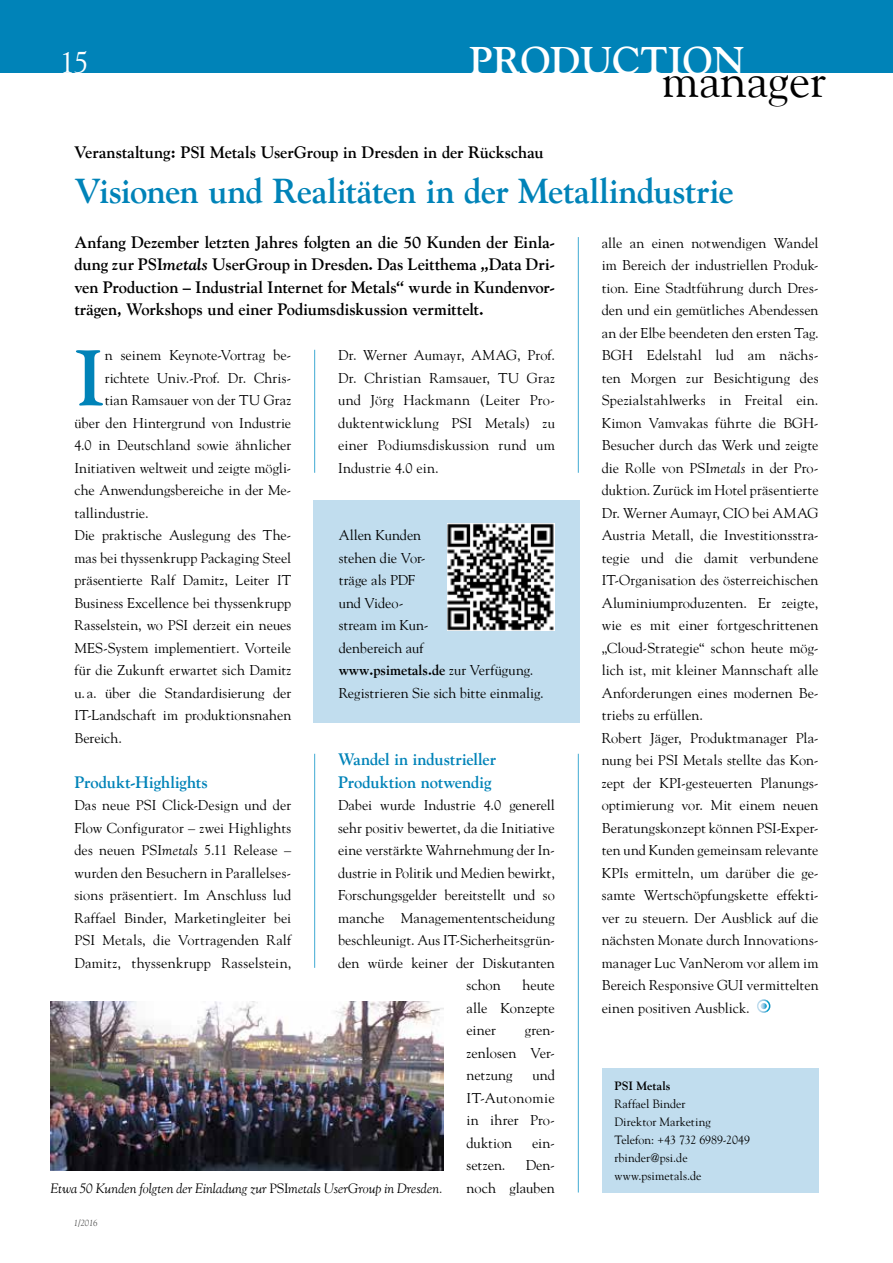
<style>
.page{position:relative;width:893px;height:1263px;background:#fff}
.page>*{position:absolute;margin:0;border:0;box-sizing:border-box;transform-origin:0 0}
.t1{font:700 77.85px "Goudy";color:#0083b8}
.t2{font:47.7px "Goudy";color:#000}
.t3{font:700 38.4px "Goudy";color:#fff}
.t4{font:700 34.5px "Goudy";letter-spacing:-.015em;color:#0083b8}
.t5{font:30px "Goudy";color:#fff}
.t6{font:700 16.5px/22.5px "Goudy";letter-spacing:-.01em;color:#000;text-align:justify}
.t7{font:700 16.5px/22.5px "Goudy";letter-spacing:-.01em;color:#0083b8}
.t8{font:14.25px/22.5px "Goudy";letter-spacing:.005em;color:#000;text-align:justify}
.t9{font:italic 13.5px "Goudy";color:#000}
.t10{font:12px/18px "Goudy";letter-spacing:.005em;color:#000}
.t11{font:700 12px "Goudy";letter-spacing:.005em;color:#000}
.t12{font:italic 9px "Goudy";color:#565655}
.s1{font-style:italic}
.s2{font-weight:700}
.s3{font-style:normal}
</style>
<div class="page">
<div style="left:0;top:0;width:893px;height:72px;background:#0083b8"></div>
<hr style="left:578px;top:754px;width:1px;height:438px;background:#40aad3">
<hr style="left:314px;top:754px;width:1px;height:214px;background:#40aad3">
<div style="left:602px;top:1068px;width:217px;height:125px;background:#c1ddee"></div>
<div style="left:757px;top:999px;width:13px;height:14px;border:2px solid #fff;border-radius:50%"></div>
<svg style="left:761px;top:1003px;width:6px;height:6px"></svg>
<img style="left:50px;top:1001px;width:393px;height:169px">
<hr style="left:578px;top:237px;width:1px;height:236px;background:#40aad3">
<hr style="left:314px;top:350px;width:1px;height:123px;background:#40aad3">
<div style="left:313px;top:500px;width:267px;height:223px;background:#c1ddee"></div>
<img style="left:448px;top:524px;width:106px;height:106px">
<h3 class="t5" style="left:60px;top:44px;width:30px">15</h3>
<h3 class="t3" style="left:469px;top:37px;width:277px">PRODUCTION</h3>
<h2 class="t2" style="left:662px;top:51px;width:166px">manager</h2>
<p class="t6" style="left:74px;top:141px;width:471px">Veranstaltung: PSI Metals UserGroup in Dresden in der Rückschau</p>
<h3 class="t4" style="left:74px;top:169px;width:661px">Visionen und Realitäten in der Metallindustrie</h3>
<p class="t6" style="left:74px;top:230px;width:482px">Anfang Dezember letzten Jahres folgten an die 50 Kunden der Einla&shy;dung zur PSI<span class="s1">metals</span> UserGroup in Dresden. Das Leitthema „Data Dri&shy;ven Production – Industrial Internet for Metals“ wurde in Kundenvor&shy;trägen, Workshops und einer Podiumsdiskussion vermittelt.</p>
<p class="t8" style="left:602px;top:231px;width:218px;text-align:left">alle an einen notwendigen Wandel im Bereich der industriellen Produk&shy;tion. Eine Stadtführung durch Dres&shy;den und ein gemütliches Abendessen an der Elbe beendeten den ersten Tag.<br>BGH Edelstahl lud am nächs&shy;ten Morgen zur Besichtigung des Spezialstahlwerks in Freital ein.<br>Kimon Vamvakas führte die BGH-Besucher durch das Werk und zeigte die Rolle von PSI<span class="s1">metals</span> in der Pro&shy;duktion. Zurück im Hotel präsentierte Dr. Werner Aumayr, CIO bei AMAG Austria Metall, die Investitionsstra&shy;tegie und die damit verbundene IT-Organisation des österreichischen Aluminiumproduzenten. Er zeigte, wie es mit einer fortgeschrittenen „Cloud-Strategie“ schon heute mög&shy;lich ist, mit kleiner Mannschaft alle Anforderungen eines modernen Be&shy;triebs zu erfüllen.<br>Robert Jäger, Produktmanager Pla&shy;nung bei PSI Metals stellte das Kon&shy;zept der KPI-gesteuerten Planungs&shy;optimierung vor. Mit einem neuen Beratungskonzept können PSI-Exper&shy;ten und Kunden gemeinsam relevante KPIs ermitteln, um darüber die ge&shy;samte Wertschöpfungskette effekti&shy;ver zu steuern. Der Ausblick auf die nächsten Monate durch Innovations&shy;manager Luc VanNerom vor allem im Bereich Responsive GUI vermittelten einen positiven Ausblick.</p>
<h1 class="t1" style="left:74px;top:330px;width:32px">I</h1>
<p class="t8" style="left:105px;top:344px;width:188px">n seinem Keynote-Vortrag be-</p>
<p class="t8" style="left:338px;top:344px;width:218px">Dr. Werner Aumayr, AMAG, Prof.<br>Dr. Christian Ramsauer, TU Graz und Jörg Hackmann (Leiter Pro&shy;duktentwicklung PSI Metals) zu einer Podiumsdiskussion rund um Industrie 4.0 ein.</p>
<p class="t8" style="left:105px;top:366px;width:188px">richtete Univ.-Prof. Dr. Chris-</p>
<p class="t8" style="left:105px;top:389px;width:188px">tian Ramsauer von der TU Graz</p>
<p class="t8" style="left:74px;top:411px;width:218px">über den Hintergrund von Industrie</p>
<p class="t8" style="left:74px;top:434px;width:218px">4.0 in Deutschland sowie ähnlicher</p>
<p class="t8" style="left:74px;top:456px;width:218px">Initiativen weltweit und zeigte mögli-</p>
<p class="t8" style="left:74px;top:479px;width:218px">che Anwendungsbereiche in der Me-</p>
<p class="t8" style="left:74px;top:501px;width:76px">tallindustrie.</p>
<p class="t8" style="left:74px;top:524px;width:218px">Die praktische Auslegung des The-</p>
<p class="t8" style="left:74px;top:546px;width:218px">mas bei thyssenkrupp Packaging Steel</p>
<p class="t8" style="left:74px;top:569px;width:218px">präsentierte Ralf Damitz, Leiter IT</p>
<p class="t8" style="left:74px;top:591px;width:218px">Business Excellence bei thyssenkrupp</p>
<p class="t8" style="left:74px;top:614px;width:218px">Rasselstein, wo PSI derzeit ein neues</p>
<p class="t8" style="left:74px;top:636px;width:218px">MES-System implementiert. Vorteile</p>
<p class="t8" style="left:74px;top:659px;width:218px">für die Zukunft erwartet sich Damitz</p>
<p class="t8" style="left:74px;top:681px;width:218px">u. a. über die Standardisierung der</p>
<p class="t8" style="left:74px;top:704px;width:218px">IT-Landschaft im produktionsnahen</p>
<p class="t8" style="left:74px;top:726px;width:49px">Bereich.</p>
<p class="t7" style="left:74px;top:770px;width:135px">Produkt-Highlights</p>
<p class="t8" style="left:74px;top:794px;width:218px">Das neue PSI Click-Design und der Flow Configurator – zwei Highlights des neuen PSI<span class="s1">metals</span> 5.11 Release – wurden den Besuchern in Parallelses&shy;sions präsentiert. Im Anschluss lud Raffael Binder, Marketingleiter bei PSI Metals, die Vortragenden Ralf Damitz, thyssenkrupp Rasselstein,</p>
<p class="t8" style="left:339px;top:524px;width:207px;text-align:left">Allen Kunden<br>stehen die Vor-<br>träge als PDF<br>und Video-<br>stream im Kun-<br>denbereich auf<br><span class="s2">www.psimetals.de</span> zur Verfügung.<br>Registrieren Sie sich bitte einmalig.</p>
<p class="t7" style="left:338px;top:748px;width:160px">Wandel in industrieller<br>Produktion notwendig</p>
<p class="t8" style="left:338px;top:794px;width:218px">Dabei wurde Industrie 4.0 generell</p>
<p class="t8" style="left:338px;top:816px;width:218px">sehr positiv bewertet, da die Initiative</p>
<p class="t8" style="left:338px;top:839px;width:218px">eine verstärkte Wahrnehmung der In-</p>
<p class="t8" style="left:338px;top:861px;width:218px">dustrie in Politik und Medien bewirkt,</p>
<p class="t8" style="left:338px;top:884px;width:218px">Forschungsgelder bereitstellt und so</p>
<p class="t8" style="left:338px;top:906px;width:218px">manche Managemententscheidung</p>
<p class="t8" style="left:338px;top:929px;width:218px">beschleunigt. Aus IT-Sicherheitsgrün-</p>
<p class="t8" style="left:338px;top:951px;width:218px">den würde keiner der Diskutanten</p>
<p class="t8" style="left:466px;top:974px;width:36px">schon</p>
<p class="t8" style="left:466px;top:974px;width:90px;text-indent:56px">heute alle Konzepte einer</p>
<p class="t8" style="left:466px;top:1019px;width:90px;text-indent:58px">gren&shy;zenlosen Ver&shy;netzung</p>
<p class="t8" style="left:466px;top:1064px;width:90px;text-indent:66px">und IT-Autonomie in ihrer Pro&shy;duktion</p>
<p class="t11" style="left:614px;top:1078px;width:58px">PSI Metals</p>
<p class="t10" style="left:614px;top:1094px;width:137px">Raffael Binder<br>Direktor Marketing<br>Telefon: +43 732 6989-2049 rbinder@psi.de www.psimetals.de</p>
<p class="t8" style="left:532px;top:1131px;width:24px">ein-</p>
<p class="t8" style="left:466px;top:1154px;width:90px;text-align:right">Den-<br>noch glauben</p>
<p class="t8" style="left:466px;top:1154px;width:41px">setzen.</p>
<p class="t9" style="left:50px;top:1180px;width:394px">Etwa 50 Kunden folgten der Einladung zur <span class="s3">PSI</span>metals UserGroup in Dresden.</p>
<p class="t12" style="left:74px;top:1217px;width:25px">1/2016</p>
</div>
